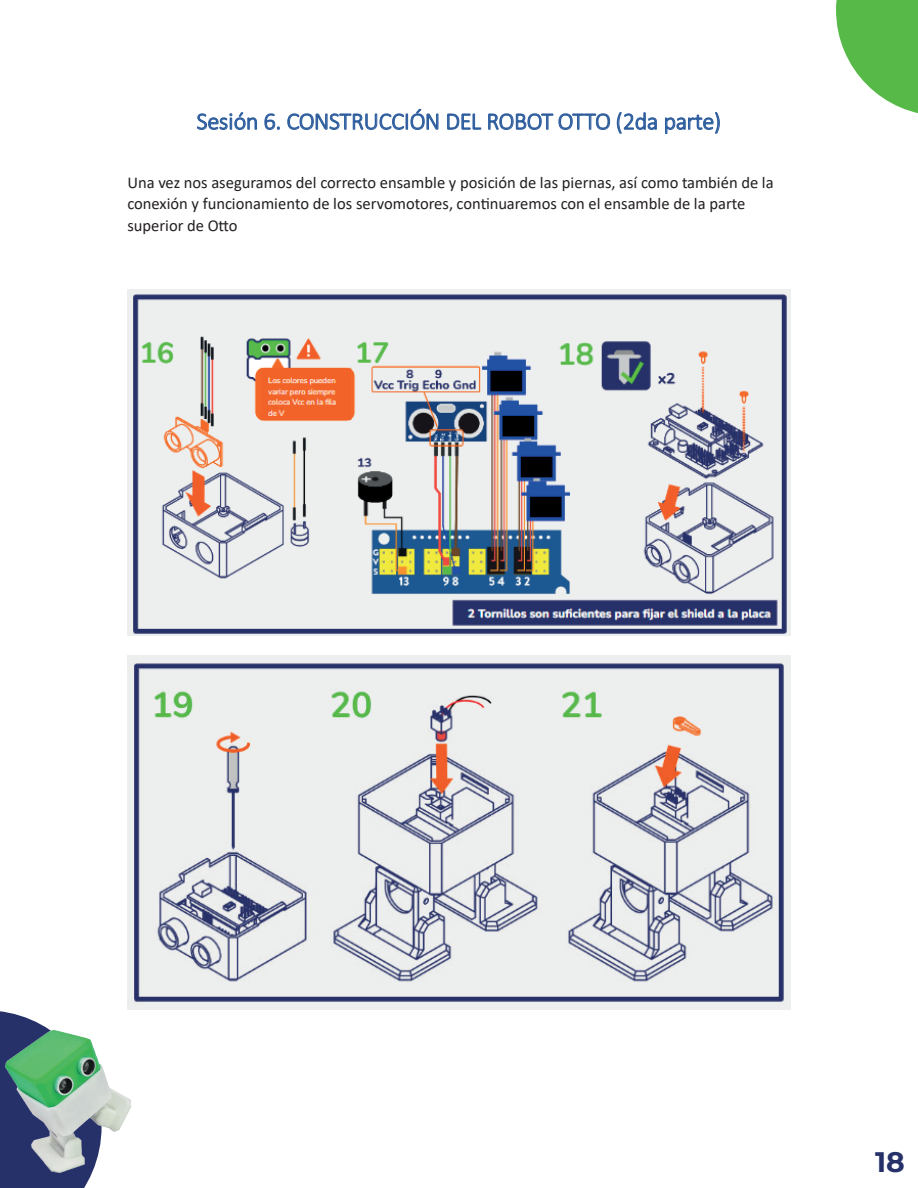
<style>
.page{position:relative;width:918px;height:1188px;background:#fff}
.page>*{position:absolute;margin:0;border:0;box-sizing:border-box;transform-origin:0 0}
.t1{font:700 28.2px "Montserrat";color:#263069}
.t2{font:300 24.15px "Calibri";letter-spacing:-.015em;color:#2c5c9d}
.t3{font:16.5px/21.8px "Calibri";color:#231f20}
</style>
<div class="page">
<svg style="left:197px;top:112px;width:60px;height:18px"></svg>
<svg style="left:264px;top:113px;width:16px;height:17px"></svg>
<svg style="left:287px;top:109px;width:152px;height:21px"></svg>
<svg style="left:447px;top:113px;width:35px;height:17px"></svg>
<svg style="left:488px;top:113px;width:122px;height:17px"></svg>
<svg style="left:617px;top:112px;width:40px;height:22px"></svg>
<svg style="left:665px;top:112px;width:55px;height:22px"></svg>
<img style="left:128px;top:289px;width:662px;height:346px">
<img style="left:128px;top:656px;width:662px;height:353px">
<svg style="left:836px;top:0;width:82px;height:113px"></svg>
<svg style="left:0;top:1011px;width:91px;height:177px"></svg>
<img style="left:0;top:1028px;width:131px;height:147px">
<h2 class="t2" style="left:197px;top:106px;width:526px">Sesión 6. CONSTRUCCIÓN DEL ROBOT OTTO (2da parte)</h2>
<p class="t3" style="left:127px;top:171px;width:648px">Una vez nos aseguramos del correcto ensamble y posición de las piernas, así como también de la conexión y funcionamiento de los servomotores, continuaremos con el ensamble de la parte superior de Otto</p>
<h1 class="t1" style="left:875px;top:1141px;width:31px">18</h1>
</div>
